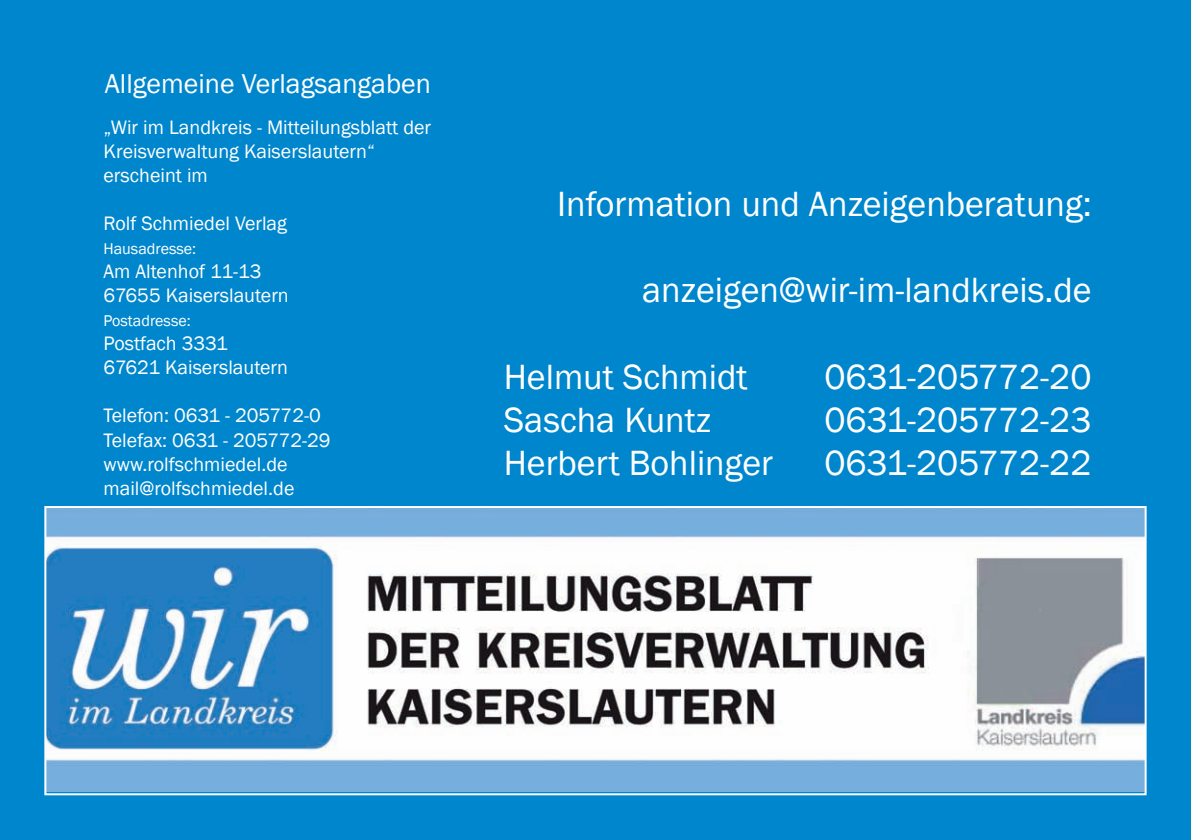
<style>
.page{position:relative;width:1191px;height:840px;background:#fff}
.page>*{position:absolute;margin:0;border:0;box-sizing:border-box;transform-origin:0 0}
.t1{font:36px "Franklin Gothic";color:#fff}
.t2{font:28px "Franklin Gothic";color:#fff}
.t3{font:20px/24px "Franklin Gothic";color:#fff}
.t4{font:16px "Franklin Gothic";color:#fff}
</style>
<div class="page">
<div style="left:0;top:0;width:1191px;height:839px;background:#0086cc"></div>
<img style="left:47px;top:508px;width:1096px;height:283px">
<div style="left:44px;top:505px;width:1102px;height:289px;border:2px solid #fff"></div>
<p class="t2" style="left:105px;top:67px;width:327px">Allgemeine Verlagsangaben</p>
<p class="t3" style="left:103px;top:116px;width:329px">„Wir im Landkreis - Mitteilungsblatt der<br>Kreisverwaltung Kaiserslautern“</p>
<p class="t3" style="left:103px;top:164px;width:106px">erscheint im</p>
<p class="t3" style="left:103px;top:212px;width:185px">Rolf Schmiedel Verlag</p>
<p class="t4" style="left:103px;top:239px;width:94px">Hausadresse:</p>
<p class="t3" style="left:103px;top:260px;width:159px">Am Altenhof 11-13</p>
<p class="t3" style="left:103px;top:284px;width:187px">67655 Kaiserslautern</p>
<p class="t4" style="left:103px;top:311px;width:89px">Postadresse:</p>
<p class="t3" style="left:103px;top:332px;width:126px">Postfach 3331</p>
<p class="t3" style="left:103px;top:356px;width:186px">67621 Kaiserslautern</p>
<p class="t3" style="left:103px;top:404px;width:219px">Telefon: 0631 - 205772-0</p>
<p class="t3" style="left:103px;top:428px;width:229px">Telefax: 0631 - 205772-29</p>
<p class="t3" style="left:103px;top:452px;width:186px">www.rolfschmiedel.de</p>
<p class="t3" style="left:103px;top:476px;width:192px">mail@rolfschmiedel.de</p>
<p class="t1" style="left:557px;top:181px;width:536px">Information und Anzeigenberatung:</p>
<p class="t1" style="left:642px;top:268px;width:451px">anzeigen@wir-im-landkreis.de</p>
<p class="t1" style="left:504px;top:354px;width:245px">Helmut Schmidt</p>
<p class="t1" style="left:824px;top:354px;width:268px">0631-205772-20</p>
<p class="t1" style="left:504px;top:397px;width:209px">Sascha Kuntz</p>
<p class="t1" style="left:824px;top:397px;width:268px">0631-205772-23</p>
<p class="t1" style="left:504px;top:440px;width:271px">Herbert Bohlinger</p>
<p class="t1" style="left:824px;top:440px;width:268px">0631-205772-22</p>
</div>
